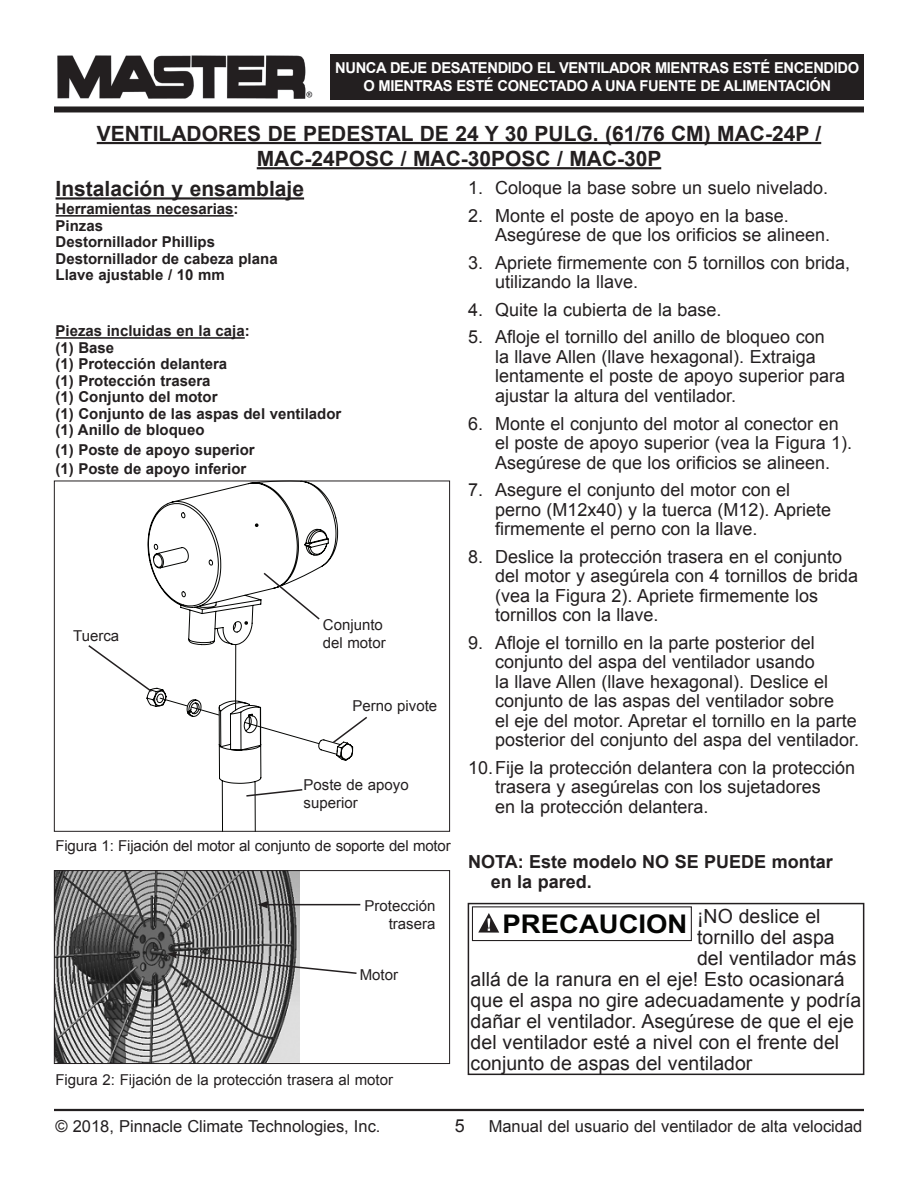
<style>
.page{position:relative;width:918px;height:1188px;background:#fff}
.page>*{position:absolute;margin:0;border:0;box-sizing:border-box;transform-origin:0 0}
.t1{font:700 25.8px "Arial";color:#040503;scale:1.07 1}
.t2{font:700 21px/25.2px "Arial";color:#231f20;text-align:center}
.t3{font:19.5px "Arial";color:#231f20}
.t4{font:18px/19.5px "Arial";color:#231f20}
.paragraph{font:700 18px/19.5px "Arial";color:#231f20}
.t5{font:16.5px "Arial";color:#231f20}
.t6{font:700 15px "Arial";color:#231f20}
.t7{font:15px/18px "Arial";color:#231f20}
.t8{font:700 15px/18px "Arial";letter-spacing:-.025em;color:#fff;text-align:center}
</style>
<div class="page">
<div style="left:330px;top:54px;width:534px;height:45px;background:#231f20"></div>
<hr style="left:54px;top:1108px;width:810px;height:4px;background:#e3e2e2">
<hr style="left:54px;top:1109px;width:810px;height:2px;background:#231f20">
<div style="left:54px;top:106px;width:810px;height:6px;background:#231f20"></div>
<img style="left:58px;top:55px;width:254px;height:43px">
<hr style="left:97px;top:142px;width:724px;height:2px;background:#231f20">
<hr style="left:257px;top:167px;width:404px;height:2px;background:#231f20">
<hr style="left:56px;top:197px;width:248px;height:3px;background:#231f20">
<hr style="left:56px;top:215px;width:178px;height:2px;background:#231f20">
<hr style="left:56px;top:337px;width:189px;height:2px;background:#231f20">
<img style="left:56px;top:872px;width:243px;height:190px">
<div style="left:54px;top:870px;width:396px;height:194px;border:1px solid #231f20"></div>
<hr style="left:266px;top:904px;width:94px;height:1px;background:#231f20">
<svg style="left:258px;top:901px;width:10px;height:8px"></svg>
<svg style="left:167px;top:951px;width:190px;height:24px"></svg>
<svg style="left:147px;top:483px;width:206px;height:347px"></svg>
<hr style="left:235px;top:645px;width:1px;height:65px;background:#040503">
<svg style="left:244px;top:722px;width:75px;height:22px"></svg>
<svg style="left:160px;top:698px;width:59px;height:17px"></svg>
<div style="left:54px;top:481px;width:396px;height:351px;border:1px solid #231f20"></div>
<div style="left:321px;top:617px;width:79px;height:39px;background:#fff"></div>
<div style="left:333px;top:698px;width:106px;height:18px;background:#fff"></div>
<div style="left:302px;top:778px;width:137px;height:37px;background:#fff"></div>
<div style="left:468px;top:903px;width:396px;height:172px;border:2px solid #231f20"></div>
<svg style="left:262px;top:571px;width:59px;height:50px"></svg>
<svg style="left:245px;top:788px;width:58px;height:10px"></svg>
<svg style="left:331px;top:715px;width:36px;height:30px"></svg>
<svg style="left:88px;top:644px;width:66px;height:49px"></svg>
<div style="left:472px;top:906px;width:220px;height:35px;border:1px solid #231f20"></div>
<svg style="left:478px;top:913px;width:21px;height:20px"></svg>
<p class="t8" style="left:335px;top:59px;width:526px">NUNCA DEJE DESATENDIDO EL VENTILADOR MIENTRAS ESTÉ ENCENDIDO<br>O MIENTRAS ESTÉ CONECTADO A UNA FUENTE DE ALIMENTACIÓN</p>
<p class="t2" style="left:97px;top:121px;width:726px">VENTILADORES DE PEDESTAL DE 24 Y 30 PULG. (61/76 CM) MAC-24P /<br>MAC-24POSC / MAC-30POSC / MAC-30P</p>
<p class="t2" style="left:56px;top:177px;width:250px">Instalación y ensamblaje</p>
<p class="t6" style="left:56px;top:199px;width:185px">Herramientas necesarias:</p>
<p class="t6" style="left:56px;top:215px;width:49px">Pinzas</p>
<p class="t6" style="left:56px;top:232px;width:161px">Destornillador Phillips</p>
<p class="t6" style="left:56px;top:248px;width:224px">Destornillador de cabeza plana</p>
<p class="t6" style="left:56px;top:265px;width:171px">Llave ajustable / 10 mm</p>
<p class="t4" style="left:468px;top:178px;width:362px">1. Coloque la base sobre un suelo nivelado.</p>
<p class="t4" style="left:495px;top:206px;width:337px;text-indent:-27px">2. Monte el poste de apoyo en la base.<br>Asegúrese de que los orificios se alineen.</p>
<p class="t4" style="left:495px;top:253px;width:357px;text-indent:-27px">3. Apriete firmemente con 5 tornillos con brida, utilizando la llave.</p>
<p class="t4" style="left:468px;top:300px;width:255px">4. Quite la cubierta de la base.</p>
<p class="t4" style="left:495px;top:328px;width:352px;text-indent:-27px">5. Afloje el tornillo del anillo de bloqueo con<br>la llave Allen (llave hexagonal). Extraiga lentamente el poste de apoyo superior para ajustar la altura del ventilador.</p>
<p class="t4" style="left:495px;top:414px;width:359px;text-indent:-27px">6. Monte el conjunto del motor al conector en el poste de apoyo superior (vea la Figura 1).<br>Asegúrese de que los orificios se alineen.</p>
<p class="t4" style="left:495px;top:480px;width:338px;text-indent:-27px">7. Asegure el conjunto del motor con el perno (M12x40) y la tuerca (M12). Apriete firmemente el perno con la llave.</p>
<p class="t4" style="left:495px;top:547px;width:365px;text-indent:-27px">8. Deslice la protección trasera en el conjunto del motor y asegúrela con 4 tornillos de brida (vea la Figura 2). Apriete firmemente los tornillos con la llave.</p>
<p class="t4" style="left:495px;top:633px;width:366px;text-indent:-27px">9. Afloje el tornillo en la parte posterior del conjunto del aspa del ventilador usando<br>la llave Allen (llave hexagonal). Deslice el conjunto de las aspas del ventilador sobre<br>el eje del motor. Apretar el tornillo en la parte posterior del conjunto del aspa del ventilador.</p>
<p class="t4" style="left:495px;top:758px;width:362px;text-indent:-27px">10.Fije la protección delantera con la protección trasera y asegúrelas con los sujetadores<br>en la protección delantera.</p>
<p class="paragraph" style="left:491px;top:853px;width:344px;text-indent:-23px">NOTA: Este modelo NO SE PUEDE montar en la pared.</p>
<p class="t6" style="left:56px;top:321px;width:196px">Piezas incluidas en la caja:</p>
<p class="t6" style="left:56px;top:338px;width:60px">(1) Base</p>
<p class="t6" style="left:56px;top:354px;width:173px">(1) Protección delantera</p>
<p class="t6" style="left:56px;top:371px;width:157px">(1) Protección trasera</p>
<p class="t6" style="left:56px;top:387px;width:164px">(1) Conjunto del motor</p>
<p class="t6" style="left:56px;top:404px;width:287px">(1) Conjunto de las aspas del ventilador</p>
<p class="t6" style="left:56px;top:420px;width:151px">(1) Anillo de bloqueo</p>
<p class="t6" style="left:56px;top:440px;width:201px">(1) Poste de apoyo superior</p>
<p class="t6" style="left:56px;top:459px;width:192px">(1) Poste de apoyo inferior</p>
<p class="t7" style="left:323px;top:616px;width:64px">Conjunto del motor</p>
<p class="t7" style="left:73px;top:627px;width:48px">Tuerca</p>
<p class="t7" style="left:353px;top:697px;width:86px">Perno pivote</p>
<p class="t7" style="left:304px;top:776px;width:107px">Poste de apoyo superior</p>
<p class="t7" style="left:55px;top:837px;width:397px">Figura 1: Fijación del motor al conjunto de soporte del motor</p>
<p class="t7" style="left:364px;top:897px;width:72px;text-align:right">Protección trasera</p>
<p class="t7" style="left:360px;top:966px;width:40px">Motor</p>
<p class="t7" style="left:55px;top:1071px;width:339px">Figura 2: Fijación de la protección trasera al motor</p>
<p class="t3" style="left:697px;top:903px;width:125px">¡NO deslice el</p>
<p class="t3" style="left:697px;top:924px;width:139px">tornillo del aspa</p>
<p class="t3" style="left:697px;top:945px;width:161px">del ventilador más</p>
<p class="t3" style="left:471px;top:966px;width:375px">allá de la ranura en el eje! Esto ocasionará</p>
<p class="t3" style="left:471px;top:987px;width:392px">que el aspa no gire adecuadamente y podría</p>
<p class="t3" style="left:471px;top:1008px;width:385px">dañar el ventilador. Asegúrese de que el eje</p>
<p class="t3" style="left:471px;top:1029px;width:370px">del ventilador esté a nivel con el frente del</p>
<p class="t3" style="left:471px;top:1050px;width:283px">conjunto de aspas del ventilador</p>
<p class="t1" style="left:503px;top:906px;width:174px">PRECAUCION</p>
<p class="t4" style="left:455px;top:1116px;width:12px">5</p>
<p class="t5" style="left:55px;top:1116px;width:327px">© 2018, Pinnacle Climate Technologies, Inc.</p>
<p class="t5" style="left:489px;top:1116px;width:375px">Manual del usuario del ventilador de alta velocidad</p>
</div>
